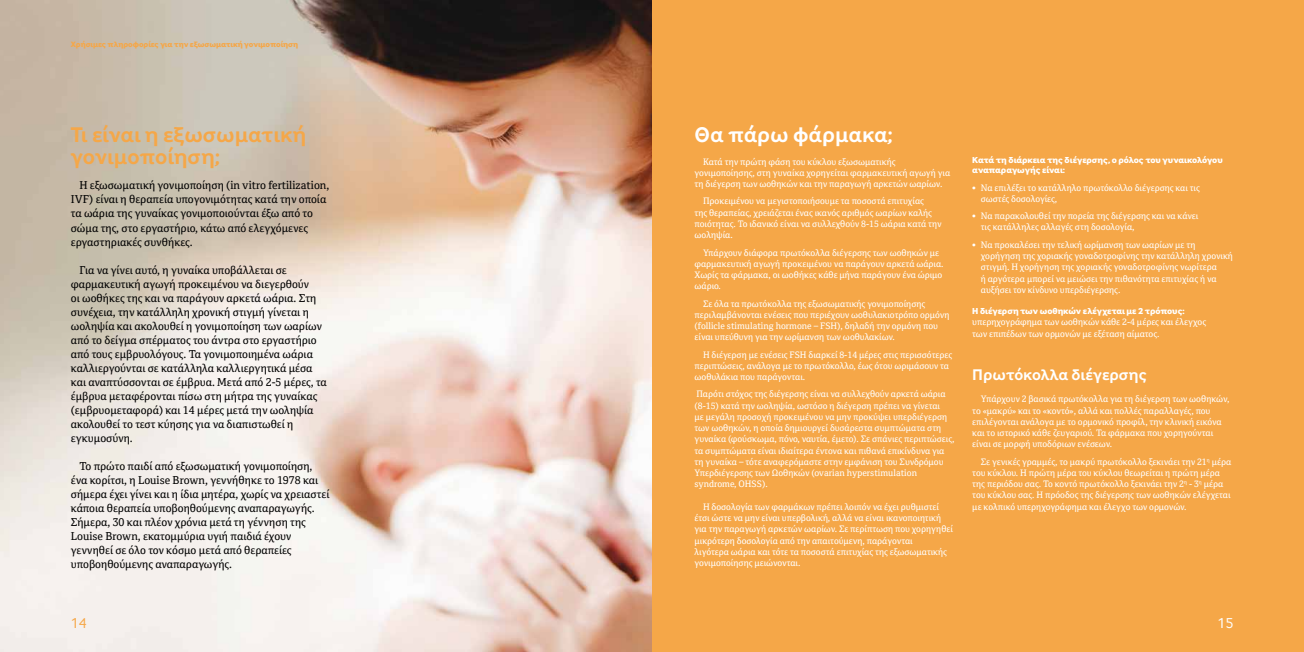
<style>
.page{position:relative;width:1304px;height:652px;background:#fff}
.page>*{position:absolute;margin:0;border:0;box-sizing:border-box;transform-origin:0 0}
.t1{font:700 22px/22px "Inter Face Greek";color:#f5a748}
.t2{font:700 22px "Inter Face Greek";color:#fff}
.t3{font:700 16px "Inter Face Greek";color:#fff}
.t4{font:15px "Inter Face Greek";color:#f5a748}
.t5{font:15px "Inter Face Greek";color:#fff}
.t6{font:11px/14px "Cordale Grk";color:#000}
.t7{font:9px/11.2px "Cordale Grk";color:#fff}
.t8{font:9px/10px "Inter Face Greek X Bold";color:#fff}
.t9{font:8px "Inter Face Greek X Bold";color:#f5a748}
.s1{font-weight:700}
</style>
<div class="page">
<div style="left:652px;top:0;width:652px;height:652px;background:#f5a748"></div>
<img style="left:0;top:0;width:652px;height:652px">
<p class="t9" style="left:71px;top:39px;width:229px">Χρήσιμες πληροφορίες για την εξωσωματική γονιμοποίηση</p>
<h1 class="t1" style="left:71px;top:124px;width:237px">Τι είναι η εξωσωματική γονιμοποίηση;</h1>
<p class="t6" style="left:71px;top:179px;width:260px;text-indent:9px">Η εξωσωματική γονιμοποίηση (in vitro fertilization, IVF) είναι η θεραπεία υπογονιμότητας κατά την οποία τα ωάρια της γυναίκας γονιμοποιούνται έξω από το σώμα της, στο εργαστήριο, κάτω από ελεγχόμενες εργαστηριακές συνθήκες.</p>
<p class="t6" style="left:71px;top:263px;width:258px;text-indent:9px">Για να γίνει αυτό, η γυναίκα υποβάλλεται σε φαρμακευτική αγωγή προκειμένου να διεγερθούν<br>οι ωοθήκες της και να παράγουν αρκετά ωάρια. Στη συνέχεια, την κατάλληλη χρονική στιγμή γίνεται η ωοληψία και ακολουθεί η γονιμοποίηση των ωαρίων από το δείγμα σπέρματος του άντρα στο εργαστήριο από τους εμβρυολόγους. Τα γονιμοποιημένα ωάρια καλλιεργούνται σε κατάλληλα καλλιεργητικά μέσα και αναπτύσσονται σε έμβρυα. Μετά από 2-5 μέρες, τα έμβρυα μεταφέρονται πίσω στη μήτρα της γυναίκας (εμβρυομεταφορά) και 14 μέρες μετά την ωοληψία ακολουθεί το τεστ κύησης για να διαπιστωθεί η εγκυμοσύνη.</p>
<p class="t6" style="left:71px;top:459px;width:260px;text-indent:9px">Το πρώτο παιδί από εξωσωματική γονιμοποίηση, ένα κορίτσι, η Louise Brown, γεννήθηκε το 1978 και σήμερα έχει γίνει και η ίδια μητέρα, χωρίς να χρειαστεί κάποια θεραπεία υποβοηθούμενης αναπαραγωγής.<br>Σήμερα, 30 και πλέον χρόνια μετά τη γέννηση της Louise Brown, εκατομμύρια υγιή παιδιά έχουν γεννηθεί σε όλο τον κόσμο μετά από θεραπείες υποβοηθούμενης αναπαραγωγής.</p>
<h1 class="t2" style="left:694px;top:122px;width:200px">Θα πάρω φάρμακα;</h1>
<p class="t7" style="left:694px;top:156px;width:257px;text-indent:9px">Κατά την πρώτη φάση του κύκλου εξωσωματικής γονιμοποίησης, στη γυναίκα χορηγείται φαρμακευτική αγωγή για τη διέγερση των ωοθηκών και την παραγωγή αρκετών ωαρίων.</p>
<p class="t7" style="left:694px;top:196px;width:249px;text-indent:9px">Προκειμένου να μεγιστοποιήσουμε τα ποσοστά επιτυχίας<br>της θεραπείας, χρειάζεται ένας ικανός αριθμός ωαρίων καλής ποιότητας. Το ιδανικό είναι να συλλεχθούν 8-15 ωάρια κατά την ωοληψία.</p>
<p class="t7" style="left:694px;top:247px;width:251px;text-indent:9px">Υπάρχουν διάφορα πρωτόκολλα διέγερσης των ωοθηκών με φαρμακευτική αγωγή προκειμένου να παράγουν αρκετά ωάρια.<br>Χωρίς τα φάρμακα, οι ωοθήκες κάθε μήνα παράγουν ένα ώριμο ωάριο.</p>
<p class="t7" style="left:694px;top:298px;width:257px;text-indent:9px">Σε όλα τα πρωτόκολλα της εξωσωματικής γονιμοποίησης περιλαμβάνονται ενέσεις που περιέχουν ωοθυλακιοτρόπο ορμόνη (follicle stimulating hormone – FSH), δηλαδή την ορμόνη που είναι υπεύθυνη για την ωρίμανση των ωοθυλακίων.</p>
<p class="t7" style="left:694px;top:349px;width:259px;text-indent:9px">Η διέγερση με ενέσεις FSH διαρκεί 8-14 μέρες στις περισσότερες περιπτώσεις, ανάλογα με το πρωτόκολλο, έως ότου ωριμάσουν τα ωοθυλάκια που παράγονται.</p>
<p class="t7" style="left:694px;top:389px;width:262px">Παρότι στόχος της διέγερσης είναι να συλλεχθούν αρκετά ωάρια (8-15) κατά την ωοληψία, ωστόσο η διέγερση πρέπει να γίνεται<br>με μεγάλη προσοχή προκειμένου να μην προκύψει υπερδιέγερση των ωοθηκών, η οποία δημιουργεί δυσάρεστα συμπτώματα στη γυναίκα (φούσκωμα, πόνο, ναυτία, έμετο). Σε σπάνιες περιπτώσεις, τα συμπτώματα είναι ιδιαίτερα έντονα και πιθανά επικίνδυνα για τη γυναίκα – τότε αναφερόμαστε στην εμφάνιση του Συνδρόμου Υπερδιέγερσης των Ωοθηκών (ovarian hyperstimulation syndrome, OHSS).</p>
<p class="t7" style="left:694px;top:501px;width:260px;text-indent:9px">Η δοσολογία των φαρμάκων πρέπει λοιπόν να έχει ρυθμιστεί έτσι ώστε να μην είναι υπερβολική, αλλά να είναι ικανοποιητική για την παραγωγή αρκετών ωαρίων. Σε περίπτωση που χορηγηθεί μικρότερη δοσολογία από την απαιτούμενη, παράγονται<br>λιγότερα ωάρια και τότε τα ποσοστά επιτυχίας της εξωσωματικής γονιμοποίησης μειώνονται.</p>
<p class="t8" style="left:972px;top:155px;width:252px">Κατά τη διάρκεια της διέγερσης, ο ρόλος του γυναικολόγου αναπαραγωγής είναι:</p>
<p class="t7" style="left:981px;top:182px;width:221px;text-indent:-9px"><span class="s1">•</span> Να επιλέξει το κατάλληλο πρωτόκολλο διέγερσης και τις σωστές δοσολογίες,</p>
<p class="t7" style="left:981px;top:211px;width:219px;text-indent:-9px"><span class="s1">•</span> Να παρακολουθεί την πορεία της διέγερσης και να κάνει τις κατάλληλες αλλαγές στη δοσολογία,</p>
<p class="t7" style="left:981px;top:239px;width:254px;text-indent:-9px"><span class="s1">•</span> Να προκαλέσει την τελική ωρίμανση των ωαρίων με τη χορήγηση της χοριακής γοναδοτροφίνης την κατάλληλη χρονική στιγμή. Η χορήγηση της χοριακής γοναδοτροφίνης νωρίτερα<br>ή αργότερα μπορεί να μειώσει την πιθανότητα επιτυχίας ή να αυξήσει τον κίνδυνο υπερδιέγερσης.</p>
<p class="t8" style="left:972px;top:306px;width:214px">Η διέγερση των ωοθηκών ελέγχεται με 2 τρόπους:</p>
<p class="t7" style="left:972px;top:317px;width:235px">υπερηχογράφημα των ωοθηκών κάθε 2-4 μέρες και έλεγχος των επιπέδων των ορμονών με εξέταση αίματος.</p>
<h2 class="t3" style="left:972px;top:365px;width:176px">Πρωτόκολλα διέγερσης</h2>
<p class="t7" style="left:972px;top:394px;width:259px;text-indent:9px">Υπάρχουν 2 βασικά πρωτόκολλα για τη διέγερση των ωοθηκών, το «μακρύ» και το «κοντό», αλλά και πολλές παραλλαγές, που επιλέγονται ανάλογα με το ορμονικό προφίλ, την κλινική εικόνα και το ιστορικό κάθε ζευγαριού. Τα φάρμακα που χορηγούνται είναι σε μορφή υποδόριων ενέσεων.</p>
<p class="t7" style="left:972px;top:456px;width:260px;text-indent:9px">Σε γενικές γραμμές, το μακρύ πρωτόκολλο ξεκινάει την 21<sup>η</sup> μέρα του κύκλου. Η πρώτη μέρα του κύκλου θεωρείται η πρώτη μέρα της περιόδου σας. Το κοντό πρωτόκολλο ξεκινάει την 2<sup>η</sup> - 3<sup>η</sup> μέρα του κύκλου σας. Η πρόοδος της διέγερσης των ωοθηκών ελέγχεται με κολπικό υπερηχογράφημα και έλεγχο των ορμονών.</p>
<h3 class="t4" style="left:71px;top:614px;width:18px">14</h3>
<h3 class="t5" style="left:1217px;top:614px;width:18px">15</h3>
</div>
